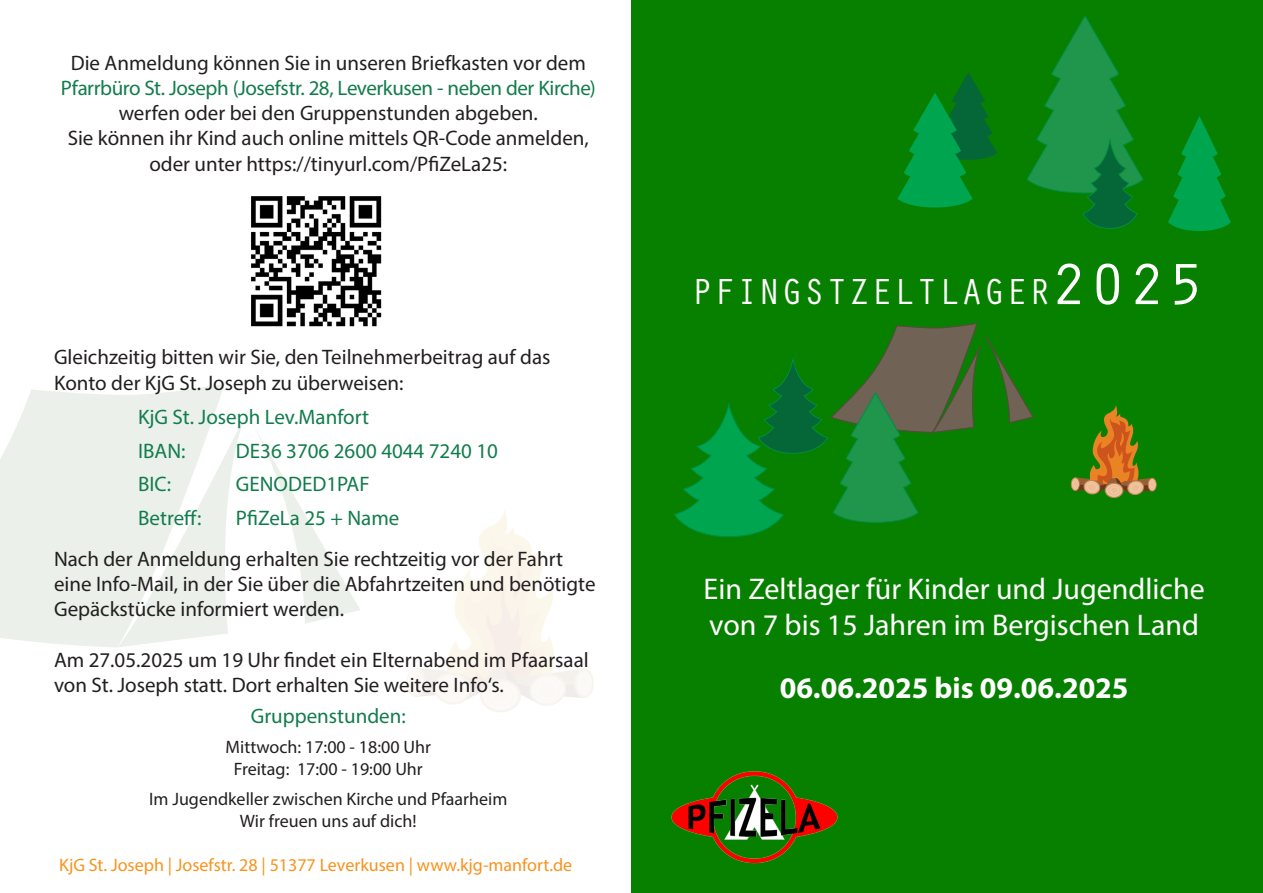
<style>
.page{position:relative;width:1263px;height:893px;background:#fff}
.page>*{position:absolute;margin:0;border:0;box-sizing:border-box;transform-origin:0 0}
.t1{font:37.5px "Orator Std";color:#fff}
.t2{font:30px/36px "Myriad Pro";color:#fff}
.t3{font:700 30px "Myriad Pro";color:#fff}
.t4{font:21px/25.2px "Myriad Pro";color:#231f20}
.t5{font:21px "Myriad Pro";color:#127c4c}
.t6{font:18px/21.6px "Myriad Pro";color:#231f20;text-align:center}
.t7{font:18px "Myriad Pro";color:#f7931d}
.s1{color:#127c4c}
.s2{font-size:60px}
</style>
<div class="page">
<div style="left:631px;top:0;width:632px;height:893px;background:#078000"></div>
<svg style="left:986px;top:337px;width:47px;height:86px"></svg>
<svg style="left:1071px;top:405px;width:86px;height:93px"></svg>
<svg style="left:0;top:384px;width:225px;height:263px;background:#ecf1ec"></svg>
<svg style="left:117px;top:415px;width:243px;height:232px"></svg>
<svg style="left:407px;top:510px;width:187px;height:202px"></svg>
<img style="left:671px;top:771px;width:167px;height:93px">
<svg style="left:1168px;top:116px;width:63px;height:115px"></svg>
<svg style="left:897px;top:72px;width:100px;height:136px"></svg>
<svg style="left:1026px;top:15px;width:117px;height:214px"></svg>
<svg style="left:674px;top:323px;width:306px;height:214px"></svg>
<img style="left:251px;top:196px;width:131px;height:131px">
<p class="t4" style="left:61px;top:50px;width:536px;text-align:center">Die Anmeldung können Sie in unseren Briefkasten vor dem <span class="s1">Pfarrbüro St. Joseph (Josefstr. 28, Leverkusen - neben der Kirche) </span>werfen oder bei den Gruppenstunden abgeben.<br>Sie können ihr Kind auch online mittels QR-Code anmelden, oder unter https://tinyurl.com/PfiZeLa25:</p>
<p class="t4" style="left:54px;top:344px;width:498px">Gleichzeitig bitten wir Sie, den Teilnehmerbeitrag auf das</p>
<p class="t4" style="left:54px;top:369px;width:351px">Konto der KjG St. Joseph zu überweisen:</p>
<p class="t5" style="left:138px;top:404px;width:232px">KjG St. Joseph Lev.Manfort</p>
<p class="t5" style="left:138px;top:438px;width:49px">IBAN:</p>
<p class="t5" style="left:236px;top:438px;width:264px">DE36 3706 2600 4044 7240 10</p>
<p class="t5" style="left:138px;top:471px;width:34px">BIC:</p>
<p class="t5" style="left:236px;top:471px;width:135px">GENODED1PAF</p>
<p class="t5" style="left:138px;top:505px;width:65px">Betreff:</p>
<p class="t5" style="left:236px;top:505px;width:165px">PfiZeLa 25 + Name</p>
<p class="t4" style="left:54px;top:546px;width:543px">Nach der Anmeldung erhalten Sie rechtzeitig vor der Fahrt eine Info-Mail, in der Sie über die Abfahrtzeiten und benötigte<br>Gepäckstücke informiert werden.</p>
<p class="t4" style="left:54px;top:647px;width:536px">Am 27.05.2025 um 19 Uhr findet ein Elternabend im Pfaarsaal von St. Joseph statt. Dort erhalten Sie weitere Info‘s.</p>
<p class="t5" style="left:251px;top:703px;width:156px">Gruppenstunden:</p>
<p class="t6" style="left:226px;top:736px;width:207px">Mittwoch: 17:00 - 18:00 Uhr<br>Freitag: 17:00 - 19:00 Uhr</p>
<p class="t6" style="left:149px;top:788px;width:360px">Im Jugendkeller zwischen Kirche und Pfaarheim<br>Wir freuen uns auf dich!</p>
<p class="t7" style="left:59px;top:854px;width:514px">KjG St. Joseph | Josefstr. 28 | 51377 Leverkusen | www.kjg-manfort.de</p>
<p class="t1" style="left:691px;top:265px;width:514px">PFINGSTZELTLAGER<span class="s2">2025</span></p>
<p class="t2" style="left:704px;top:570px;width:503px">Ein Zeltlager für Kinder und Jugendliche von 7 bis 15 Jahren im Bergischen Land</p>
<p class="t3" style="left:780px;top:668px;width:350px">06.06.2025 bis 09.06.2025</p>
</div>
